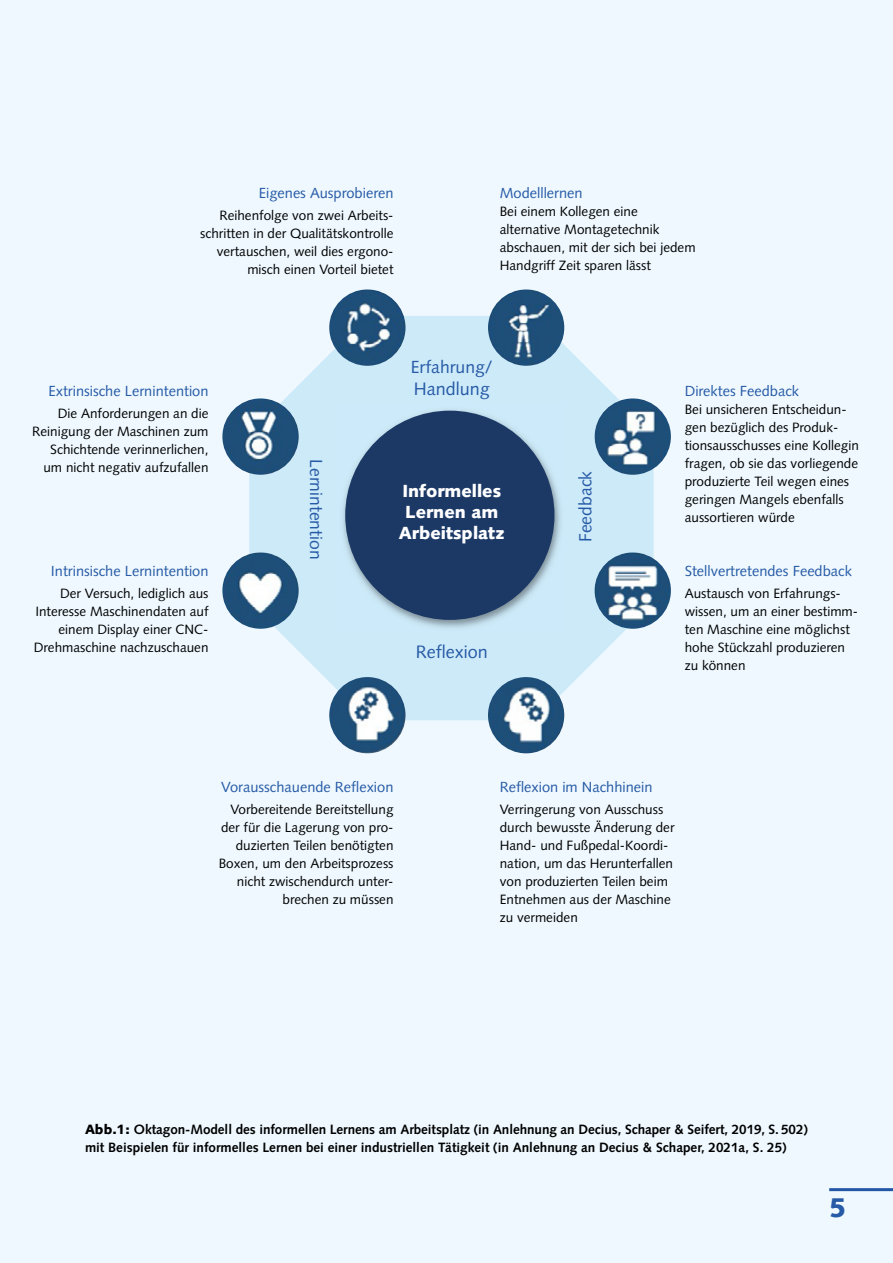
<style>
.page{position:relative;width:893px;height:1263px;background:#eef8fe}
.page>*{position:absolute;margin:0;border:0;box-sizing:border-box;transform-origin:0 0}
.t1{font:900 27px "Syntax LT Std";color:#265aa6}
.t2{font:18px "Syntax LT Std";color:#265aa6}
.t3{font:900 17.55px/21px "Syntax LT Std";color:#fff;text-align:center}
.t4{font:17.55px "Syntax LT Std";color:#265aa6}
.t5{font:14.7px "Syntax LT Std";color:#265aa6}
.t6{font:13.5px/18px "Syntax LT Std";color:#000}
.t7{font:700 13.5px/18px "Syntax LT Std";color:#000}
.s1{font-weight:900}
</style>
<div class="page">
<hr style="left:829px;top:1188px;width:64px;height:3px;background:#265aa6">
<svg style="left:249px;top:316px;width:405px;height:404px;fill:#cdeaf9"></svg>
<img style="left:338px;top:405px;width:227px;height:227px">
<div style="left:345px;top:411px;width:209px;height:209px;background:#1c3966;border-radius:50%"></div>
<img style="left:488px;top:289px;width:76px;height:77px;border-radius:38px">
<img style="left:329px;top:289px;width:77px;height:77px;border-radius:38px">
<img style="left:222px;top:398px;width:77px;height:77px;border-radius:38px">
<img style="left:222px;top:552px;width:77px;height:77px;border-radius:38px">
<img style="left:329px;top:677px;width:77px;height:76px;border-radius:38px">
<img style="left:488px;top:677px;width:76px;height:76px;border-radius:38px">
<img style="left:595px;top:552px;width:76px;height:77px;border-radius:38px">
<img style="left:595px;top:398px;width:76px;height:77px;border-radius:38px">
<p class="t5" style="left:259px;top:184px;width:136px">Eigenes Ausprobieren</p>
<p class="t6" style="left:200px;top:207px;width:195px;text-align:right">Reihenfolge von zwei Arbeits&shy;schritten in der Qualitätskontrolle vertauschen, weil dies ergono&shy;misch einen Vorteil bietet</p>
<p class="t5" style="left:500px;top:184px;width:84px">Modelllernen</p>
<p class="t6" style="left:500px;top:202px;width:197px">Bei einem Kollegen eine alternative Montagetechnik abschauen, mit der sich bei jedem<br>Handgriff Zeit sparen lässt</p>
<p class="t5" style="left:48px;top:382px;width:162px">Extrinsische Lernintention</p>
<p class="t6" style="left:32px;top:405px;width:178px;text-align:right">Die Anforderungen an die<br>Reinigung der Maschinen zum<br>Schichtende verinnerlichen, um nicht negativ aufzufallen</p>
<p class="t5" style="left:51px;top:562px;width:159px">Intrinsische Lernintention</p>
<p class="t6" style="left:34px;top:585px;width:176px;text-align:right">Der Versuch, lediglich aus<br>Interesse Maschinendaten auf einem Display einer CNC-<br>Drehmaschine nachzuschauen</p>
<p class="t4" style="left:327px;top:459px;width:102px;rotate:90deg">Lernintention</p>
<p class="t4" style="left:411px;top:357px;width:83px">Erfahrung/</p>
<h2 class="t2" style="left:414px;top:378px;width:78px">Handlung</h2>
<p class="t3" style="left:399px;top:480px;width:107px">Informelles<br>Lernen am<br>Arbeitsplatz</p>
<h2 class="t2" style="left:416px;top:642px;width:74px">Reflexion</h2>
<p class="t4" style="left:575px;top:542px;width:73px;rotate:-90deg">Feedback</p>
<p class="t5" style="left:685px;top:382px;width:116px">Direktes Feedback</p>
<p class="t6" style="left:685px;top:400px;width:176px">Bei unsicheren Entscheidun&shy;gen bezüglich des Produk&shy;tionsausschusses eine Kollegin fragen, ob sie das vorliegende produzierte Teil wegen eines geringen Mangels ebenfalls aussortieren würde</p>
<p class="t5" style="left:685px;top:562px;width:169px">Stellvertretendes Feedback</p>
<p class="t6" style="left:685px;top:585px;width:175px">Austausch von Erfahrungs&shy;wissen, um an einer bestimm&shy;ten Maschine eine möglichst hohe Stückzahl produzieren zu können</p>
<p class="t5" style="left:221px;top:778px;width:174px">Vorausschauende Reflexion</p>
<p class="t6" style="left:219px;top:801px;width:176px;text-align:right">Vorbereitende Bereitstellung der für die Lagerung von pro&shy;duzierten Teilen benötigten<br>Boxen, um den Arbeitsprozess nicht zwischendurch unter&shy;brechen zu müssen</p>
<p class="t5" style="left:500px;top:778px;width:154px">Reflexion im Nachhinein</p>
<p class="t6" style="left:500px;top:801px;width:176px">Verringerung von Ausschuss durch bewusste Änderung der<br>Hand- und Fußpedal-Koordi&shy;nation, um das Herunterfallen von produzierten Teilen beim<br>Entnehmen aus der Maschine zu vermeiden</p>
<p class="t7" style="left:85px;top:1120px;width:724px"><span class="s1">Abb.1:</span> Oktagon-Modell des informellen Lernens am Arbeitsplatz (in Anlehnung an Decius, Schaper &amp; Seifert, 2019, S. 502) mit Beispielen für informelles Lernen bei einer industriellen Tätigkeit (in Anlehnung an Decius &amp; Schaper, 2021a, S. 25)</p>
<h1 class="t1" style="left:829px;top:1192px;width:19px">5</h1>
</div>
